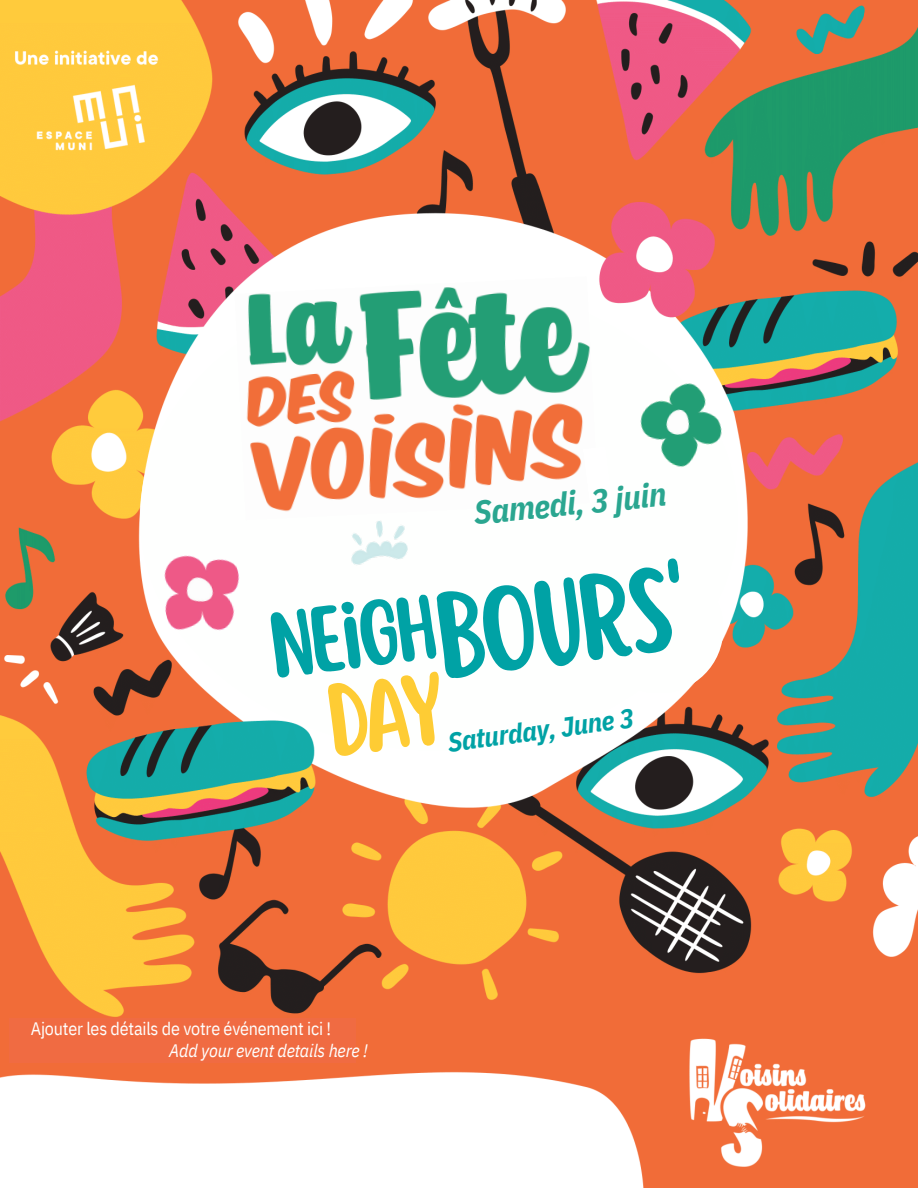
<style>
.page{position:relative;width:918px;height:1188px;background:#fff}
.page>*{position:absolute;margin:0;border:0;box-sizing:border-box;transform-origin:0 0}
.t1{font:106.8px "Scripter";color:#00a2a5}
.t2{font:82.35px "Scripter";color:#00a2a5}
.t3{font:italic 700 33px "IBM Plex Sans Cond";color:#2aa690}
.t4{font:italic 700 27px "IBM Plex Sans Cond";color:#00a2a5}
.t5{font:18px "IBM Plex Sans Cond";letter-spacing:-.01em;color:#fefffe}
.t6{font:italic 18px "IBM Plex Sans Cond";letter-spacing:-.01em;color:#fefffe}
</style>
<div class="page">
<img style="left:0;top:0;width:918px;height:1188px">
<div style="left:140px;top:283px;width:598px;height:468px;background:#fefffe;border-radius:50%"></div>
<div style="left:595px;top:564px;width:128px;height:129px;background:#fefffe;border-radius:50%"></div>
<img style="left:235px;top:276px;width:363px;height:236px">
<svg style="left:583px;top:446px;width:15px;height:57px"></svg>
<img style="left:640px;top:370px;width:97px;height:114px">
<img style="left:151px;top:555px;width:89px;height:96px">
<div style="left:10px;top:1019px;width:346px;height:43px;background:#f06b42"></div>
<img style="left:343px;top:510px;width:73px;height:55px">
<svg style="left:327px;top:734px;width:120px;height:23px"></svg>
<p class="t3" style="left:472px;top:492px;width:194px;rotate:-6deg">Samedi, 3 juin</p>
<p class="t1" style="left:431px;top:584px;width:253px;rotate:-7deg">bours'</p>
<p class="t2" style="left:266px;top:605px;width:168px;rotate:-7deg">neigh</p>
<p class="t4" style="left:446px;top:725px;width:189px;rotate:-8deg">Saturday, June 3</p>
<p class="t5" style="left:31px;top:1017px;width:302px">Ajouter les détails de votre événement ici !</p>
<p class="t6" style="left:169px;top:1039px;width:200px">Add your event details here !</p>
</div>
